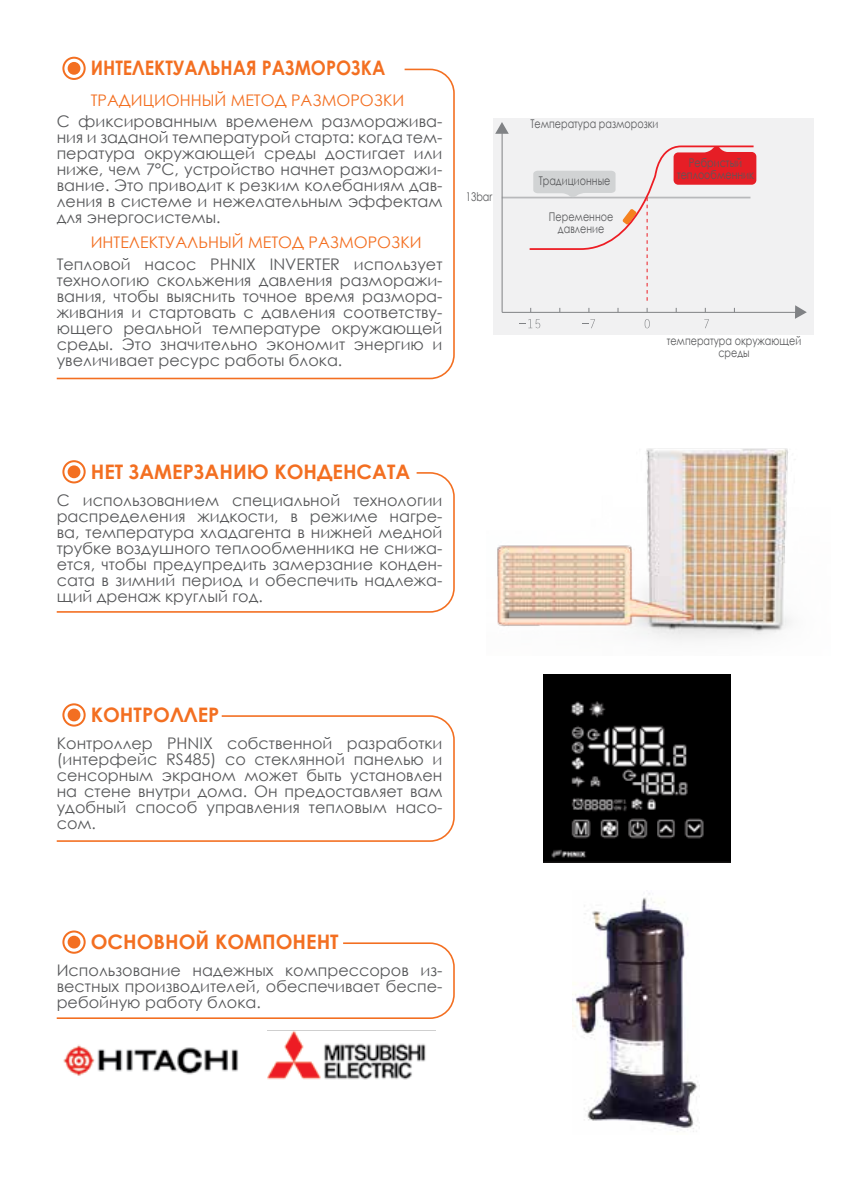
<style>
.page{position:relative;width:851px;height:1191px;background:#fff}
.page>*{position:absolute;margin:0;border:0;box-sizing:border-box;transform-origin:0 0}
.t1{font:700 20px "Century Gothic";color:#f36f21}
.t2{font:700 20px "Century Gothic";color:#f36f21;scale:.9 1}
.t3{font:16px/16px "Century Gothic";color:#58595b;text-align:justify}
.t4{font:16px "Century Gothic";color:#f36f21}
.t5{font:12px/12px "Century Gothic";color:#58595b;text-align:center;scale:.8 1}
</style>
<div class="page">
<img style="left:543px;top:674px;width:187px;height:188px">
<img style="left:572px;top:893px;width:126px;height:239px">
<div style="left:62px;top:460px;width:24px;height:23px;border:2px solid #f36f21;border-radius:50%"></div>
<div style="left:68px;top:465px;width:12px;height:13px;background:#f36f21;border-radius:50%"></div>
<svg style="left:56px;top:471px;width:399px;height:142px"></svg>
<div style="left:62px;top:57px;width:24px;height:23px;border:2px solid #f36f21;border-radius:50%"></div>
<div style="left:68px;top:62px;width:12px;height:13px;background:#f36f21;border-radius:50%"></div>
<svg style="left:56px;top:68px;width:399px;height:312px"></svg>
<div style="left:62px;top:703px;width:24px;height:23px;border:2px solid #f36f21;border-radius:50%"></div>
<div style="left:68px;top:708px;width:12px;height:13px;background:#f36f21;border-radius:50%"></div>
<svg style="left:56px;top:714px;width:399px;height:128px"></svg>
<img style="left:497px;top:448px;width:294px;height:192px">
<div style="left:62px;top:930px;width:24px;height:23px;border:2px solid #f36f21;border-radius:50%"></div>
<div style="left:68px;top:935px;width:12px;height:13px;background:#f36f21;border-radius:50%"></div>
<svg style="left:56px;top:941px;width:399px;height:78px"></svg>
<img style="left:63px;top:1045px;width:175px;height:31px">
<img style="left:268px;top:1030px;width:167px;height:50px">
<div style="left:493px;top:118px;width:321px;height:216px;background:#f1f1f2"></div>
<hr style="left:501px;top:127px;width:1px;height:185px;background:#808285">
<hr style="left:502px;top:312px;width:295px;height:1px;background:#808285">
<svg style="left:495px;top:122px;width:13px;height:12px"></svg>
<svg style="left:794px;top:305px;width:12px;height:14px"></svg>
<hr style="left:501px;top:197px;width:249px;height:1px;background:#808285">
<svg style="left:644px;top:319px;width:5px;height:9px"></svg>
<svg style="left:582px;top:319px;width:13px;height:9px"></svg>
<svg style="left:704px;top:319px;width:5px;height:9px"></svg>
<svg style="left:519px;top:319px;width:21px;height:9px"></svg>
<svg style="left:527px;top:145px;width:229px;height:156px"></svg>
<p class="t2" style="left:91px;top:53px;width:26px">иНТЕЛЕКТ</p>
<p class="t2" style="left:173px;top:53px;width:27px">УАЛЬН</p>
<p class="t2" style="left:233px;top:53px;width:170px">ая РаЗМО РОз кА</p>
<p class="t4" style="left:91px;top:89px;width:19px">Тради</p>
<p class="t4" style="left:143px;top:89px;width:24px">ционн</p>
<p class="t4" style="left:202px;top:89px;width:41px">ый метод</p>
<p class="t4" style="left:291px;top:89px;width:13px">разморозки</p>
<p class="t3" style="left:57px;top:113px;width:387px">С фиксированным временем разморажива&shy;ния и заданой температурой старта: когда тем&shy;пература окружающей среды достигает или ниже, чем 7°С, устройство начнет разморажи&shy;вание. Это приводит к резким колебаниям дав&shy;ления в системе и нежелательным эффектам для энергосистемы.</p>
<p class="t4" style="left:91px;top:231px;width:11px">инте</p>
<p class="t4" style="left:129px;top:231px;width:22px">лектуа</p>
<p class="t4" style="left:187px;top:231px;width:73px">льный метод</p>
<p class="t4" style="left:308px;top:231px;width:13px">разморозки</p>
<p class="t3" style="left:57px;top:256px;width:387px">Тепловой насос PHNIX INVERTER использует технологию скольжения давления разморажи&shy;вания, чтобы выяснить точное время размора&shy;живания и стартовать с давления соответству&shy;ющего реальной температуре окружающей среды. Это значительно экономит энергию и увеличивает ресурс работы блока.</p>
<p class="t5" style="left:465px;top:190px;width:35px">13bar</p>
<p class="t1" style="left:91px;top:456px;width:321px">Н ет Замерзанию конденсата</p>
<p class="t3" style="left:57px;top:492px;width:387px">С использованием специальной технологии распределения жидкости, в режиме нагре&shy;ва, температура хладагента в нижней медной трубке воздушного теплообменника не снижа&shy;ется, чтобы предупредить замерзание конден&shy;сата в зимний период и обеспечить надлежа&shy;щий дренаж круглый год.</p>
<p class="t5" style="left:530px;top:118px;width:161px">Температура разморозки</p>
<p class="t5" style="left:538px;top:175px;width:91px">Традиционные</p>
<p class="t5" style="left:549px;top:210px;width:82px">Переменное давление</p>
<p class="t5" style="left:677px;top:156px;width:98px">Ребристый теплообменник</p>
<p class="t5" style="left:666px;top:334px;width:170px">температура окружающей среды</p>
<p class="t1" style="left:91px;top:699px;width:14px">КОНТ</p>
<p class="t1" style="left:142px;top:699px;width:79px">РОлЛЕ Р</p>
<p class="t3" style="left:57px;top:735px;width:387px">Контроллер PHNIX собственной разработки (интерфейс RS485) со стеклянной панелью и сенсорным экраном может быть установлен на стене внутри дома. Он предоставляет вам удобный способ управления тепловым насо&shy;сом.</p>
<p class="t1" style="left:91px;top:926px;width:17px">ОСНО</p>
<p class="t1" style="left:154px;top:926px;width:76px">ВНоЙ КОМПОНЕНТ</p>
<p class="t3" style="left:57px;top:962px;width:387px">Использование надежных компрессоров из&shy;вестных производителей, обеспечивает беспе&shy;ребойную работу блока.</p>
</div>
